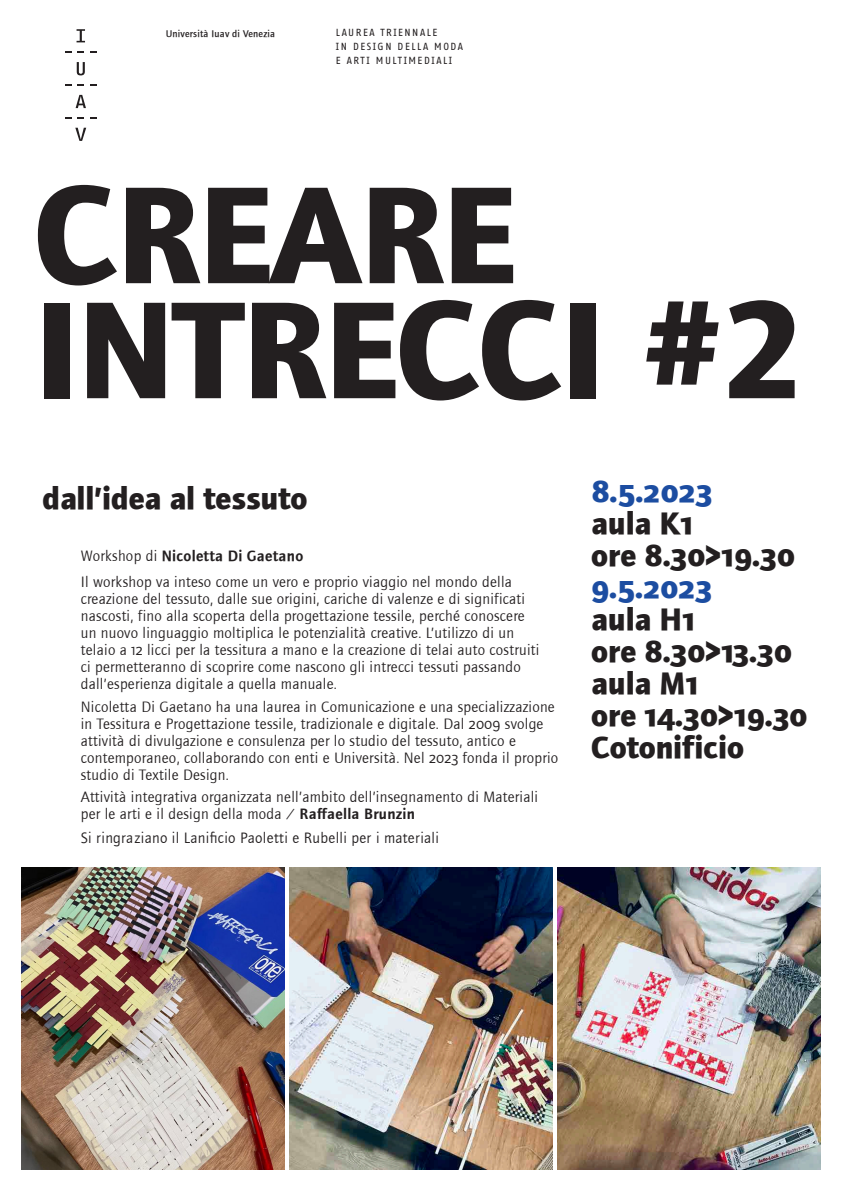
<style>
.page{position:relative;width:842px;height:1191px;background:#fff}
.page>*{position:absolute;margin:0;border:0;box-sizing:border-box;transform-origin:0 0}
.TITOLO{font:700 143px/115px "Foundry Journal";letter-spacing:-.01em;color:#231f20}
.SOTTOTITOLO___INFO{font:700 32px "Foundry Journal";color:#231f20}
.SOTTOTITOLO___INFO-2{font:700 32px "Foundry Journal Sc";color:#231f20}
.SOTTOTITOLO___INFO-3{font:700 32px/32px "Foundry Journal Sc";color:#1c4da1}
.TESTO_piccolo{font:15.5px/17px "Foundry Journal";letter-spacing:.02em;color:#231f20}
.TESTO_piccolo-2{font:15.5px "Foundry Journal";letter-spacing:.02em;color:#231f20}
.TESTO_piccolo-3{font:15.5px "Foundry Journal Demi";letter-spacing:.02em;color:#231f20}
.INTESTAZIONE_maiusco{font:10px/14px "Fago Office Sans";letter-spacing:.15em;color:#231f20}
.t1{font:500 10px "Foundry Journal";letter-spacing:.02em;color:#231f20}
.s1{font-family:"Foundry Journal"}
.s2{font-family:"Foundry Journal Sc"}
.s3{font-weight:600}
.s4{font-family:"Foundry Journal";color:#231f20}
.s5{color:#231f20}
</style>
<div class="page">
<svg style="left:77px;top:29px;width:8px;height:13px"></svg>
<svg style="left:65px;top:51px;width:7px;height:2px"></svg>
<svg style="left:78px;top:51px;width:6px;height:2px"></svg>
<svg style="left:90px;top:51px;width:6px;height:2px"></svg>
<svg style="left:77px;top:62px;width:8px;height:13px"></svg>
<svg style="left:65px;top:84px;width:7px;height:2px"></svg>
<svg style="left:78px;top:84px;width:6px;height:2px"></svg>
<svg style="left:90px;top:84px;width:6px;height:2px"></svg>
<svg style="left:76px;top:95px;width:10px;height:13px"></svg>
<svg style="left:65px;top:117px;width:7px;height:2px"></svg>
<svg style="left:78px;top:117px;width:6px;height:2px"></svg>
<svg style="left:90px;top:117px;width:6px;height:2px"></svg>
<svg style="left:75px;top:128px;width:11px;height:13px"></svg>
<img style="left:21px;top:867px;width:264px;height:302px">
<img style="left:557px;top:867px;width:264px;height:302px">
<img style="left:289px;top:867px;width:264px;height:302px">
<p class="t1" style="left:166px;top:28px;width:111px">Università Iuav di Venezia</p>
<p class="INTESTAZIONE_maiusco" style="left:336px;top:26px;width:129px">LAUREA TRIENNALE<br>IN DESIGN DELLA MODA<br>E ARTI MULTIMEDIALI</p>
<p class="TITOLO" style="left:34px;top:177px;width:772px">CREARE<br>INTRECCI #2</p>
<p class="SOTTOTITOLO___INFO" style="left:43px;top:480px;width:267px">dall’idea al tessuto</p>
<p class="TESTO_piccolo-3" style="left:81px;top:547px;width:224px"><span class="s1">Workshop di</span> Nicoletta Di Gaetano</p>
<p class="TESTO_piccolo" style="left:81px;top:573px;width:460px">Il workshop va inteso come un vero e proprio viaggio nel mondo della creazione del tessuto, dalle sue origini, cariche di valenze e di significati nascosti, fino alla scoperta della progettazione tessile, perché conoscere un nuovo linguaggio moltiplica le potenzialità creative. L’utilizzo di un telaio a <span class="s2">12</span> licci per la tessitura a mano e la creazione di telai auto costruiti ci permetteranno di scoprire come nascono gli intrecci tessuti passando dall’esperienza digitale a quella manuale.</p>
<p class="TESTO_piccolo" style="left:81px;top:698px;width:479px">Nicoletta Di Gaetano ha una laurea in Comunicazione e una specializzazione in Tessitura e Progettazione tessile, tradizionale e digitale. Dal <span class="s2">2009</span> svolge attività di divulgazione e consulenza per lo studio del tessuto, antico e contemporaneo, collaborando con enti e Università. Nel <span class="s2">2023</span> fonda il proprio studio di Textile Design.</p>
<p class="TESTO_piccolo" style="left:81px;top:789px;width:459px">Attività integrativa organizzata nell’ambito dell’insegnamento di Materiali per le arti e il design della moda / <span class="s3">Raffaella Brunzin</span></p>
<p class="TESTO_piccolo-2" style="left:81px;top:829px;width:360px">Si ringraziano il Lanificio Paoletti e Rubelli per i materiali</p>
<p class="SOTTOTITOLO___INFO-3" style="left:591px;top:475px;width:123px">8.5.2023</p>
<p class="SOTTOTITOLO___INFO" style="left:591px;top:505px;width:103px">aula K<span class="s2">1</span></p>
<p class="SOTTOTITOLO___INFO-2" style="left:591px;top:537px;width:205px"><span class="s1">ore</span> 8.30&gt;19.30</p>
<p class="SOTTOTITOLO___INFO-3" style="left:591px;top:571px;width:122px">9.5.2023 <span class="s4">aula</span> <span class="s5">H1</span></p>
<p class="SOTTOTITOLO___INFO-2" style="left:591px;top:633px;width:202px"><span class="s1">ore</span> 8.30&gt;13.30</p>
<p class="SOTTOTITOLO___INFO" style="left:591px;top:665px;width:109px">aula M<span class="s2">1</span></p>
<p class="SOTTOTITOLO___INFO-2" style="left:591px;top:697px;width:218px"><span class="s1">ore</span> 14.30&gt;19.30</p>
<p class="SOTTOTITOLO___INFO" style="left:591px;top:729px;width:155px">Cotonificio</p>
</div>
